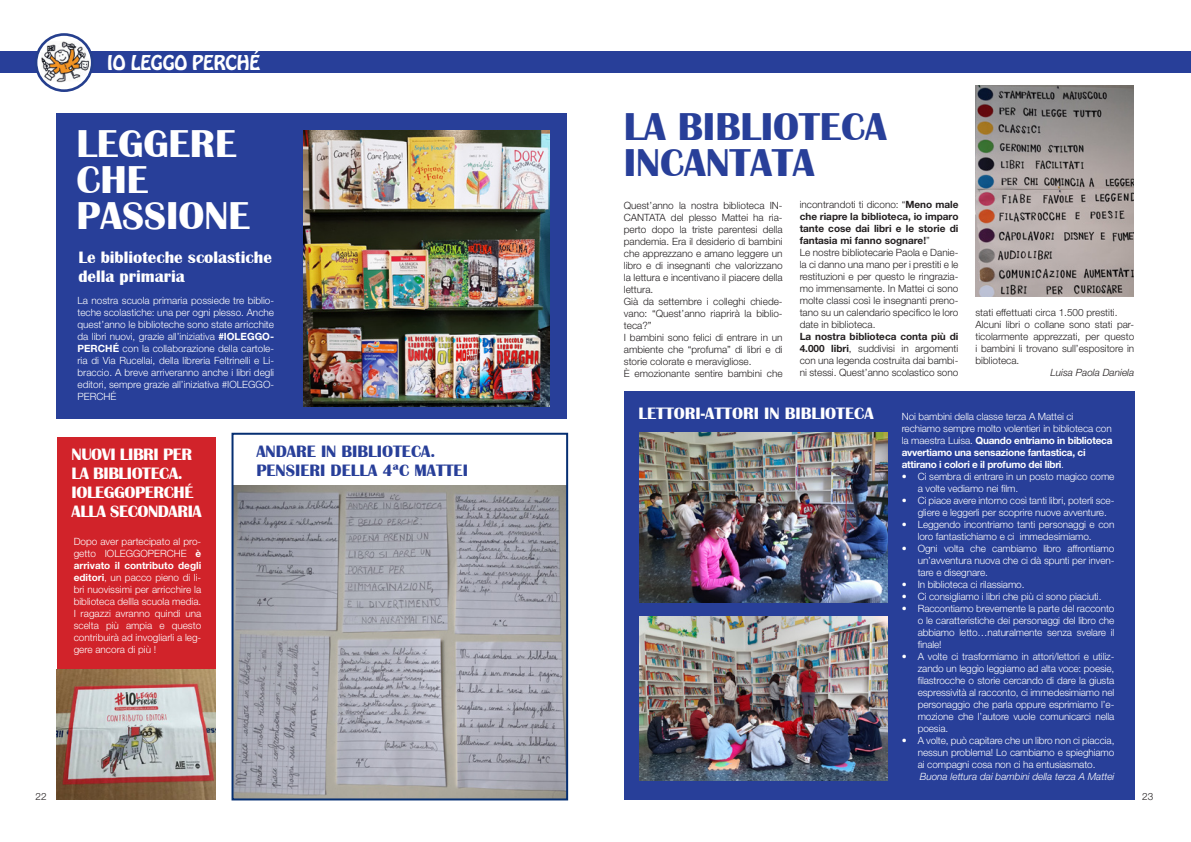
<style>
.page{position:relative;width:1191px;height:842px;background:#fff}
.page>*{position:absolute;margin:0;border:0;box-sizing:border-box;transform-origin:0 0}
.titoli{font:700 40px "Britannic";color:#283f99}
.titoli-2{font:700 40px/36px "Britannic";color:#fff}
.spumoni{font:18px "Hobo Std";letter-spacing:-.01em;color:#fff}
.sottotitolo{font:700 17px/19px "Britannic";color:#fff}
.sottotitolo-2{font:700 17px/19px "Britannic";letter-spacing:-.025em;color:#fff}
.sottotitolo-3{font:700 17px "Britannic";color:#283f99}
.articoli{font:300 10px/12px "Helvetica Neue LT Std";letter-spacing:-.01em;color:#fff;text-align:justify}
.articoli-2{font:300 10px/12px "Helvetica Neue LT Std";color:#231f20;text-align:justify}
.sottotitolo-4{font:300 10px/12px "Helvetica Neue LT Std";letter-spacing:-.01em;color:#fff}
.articoli-3{font:700 10px/12px "Helvetica Neue LT Std";color:#231f20;text-align:justify}
.firma{font:italic 300 10px "Helvetica Neue LT Std";color:#fff}
.firma-2{font:italic 300 10px "Helvetica Neue LT Std";color:#231f20}
.s1{font-weight:700}
.s2{font-weight:300}
</style>
<div class="page">
<div style="left:57px;top:437px;width:158px;height:362px;background:#d1232a"></div>
<div style="left:624px;top:391px;width:510px;height:408px;background:#283f99"></div>
<div style="left:57px;top:113px;width:510px;height:306px;background:#283f99"></div>
<div style="left:0;top:51px;width:1191px;height:22px;background:#283f99"></div>
<svg style="left:36px;top:34px;width:56px;height:57px"></svg>
<img style="left:41px;top:41px;width:50px;height:42px">
<div style="left:35px;top:33px;width:59px;height:59px;border:3px solid #253f8e;border-radius:50%"></div>
<img style="left:975px;top:86px;width:158px;height:210px">
<img style="left:303px;top:130px;width:246px;height:276px">
<img style="left:639px;top:432px;width:248px;height:170px">
<img style="left:639px;top:617px;width:249px;height:163px">
<img style="left:234px;top:486px;width:331px;height:311px">
<img style="left:57px;top:669px;width:158px;height:130px">
<div style="left:231px;top:433px;width:337px;height:367px;border:2px solid #062f72"></div>
<p class="spumoni" style="left:107px;top:50px;width:154px">IO LEGGO PERCHÉ</p>
<p class="titoli-2" style="left:77px;top:126px;width:161px">LEGGERE</p>
<p class="titoli-2" style="left:77px;top:162px;width:175px">CHE<br>PASSIONE</p>
<p class="sottotitolo" style="left:78px;top:248px;width:195px">Le biblioteche scolastiche della primaria</p>
<p class="articoli" style="left:77px;top:294px;width:198px">La nostra scuola primaria possiede tre biblio&shy;teche scolastiche: una per ogni plesso. Anche quest’anno le biblioteche sono state arricchite da libri nuovi, grazie all’iniziativa <span class="s1">#IOLEGGO-PERCHÉ</span> con la collaborazione della cartole&shy;ria di Via Rucellai, della libreria Feltrinelli e Li&shy;braccio. A breve arriveranno anche i libri degli editori, sempre grazie all’iniziativa #IOLEGGO-PERCHÉ</p>
<p class="sottotitolo-2" style="left:72px;top:445px;width:132px">NUOVI LIBRI PER<br>LA BIBLIOTECA.<br>IOLEGGOPERCHÉ<br>ALLA SECONDARIA</p>
<p class="articoli" style="left:74px;top:535px;width:129px">Dopo aver partecipato al pro&shy;getto IOLEGGOPERCHE <span class="s1">è arrivato il contributo degli editori</span>, un pacco pieno di li&shy;bri nuovissimi per arricchire la biblioteca dellla scuola media.<br>I ragazzi avranno quindi una scelta più ampia e questo contribuirà ad invogliarli a leg&shy;gere ancora di più !</p>
<p class="sottotitolo-3" style="left:256px;top:441px;width:180px">ANDARE IN BIBLIOTECA.</p>
<p class="sottotitolo-3" style="left:256px;top:460px;width:213px">PENSIERI DELLA 4ªC MATTEI</p>
<p class="titoli" style="left:624px;top:105px;width:264px">LA BIBLIOTECA</p>
<p class="titoli" style="left:624px;top:141px;width:192px">INCANTATA</p>
<p class="articoli-3" style="left:799px;top:199px;width:160px"><span class="s2">incontrandoti ti dicono: “</span>Meno male che riapre la biblioteca, io imparo tante cose dai libri e le storie di fantasia mi fanno sognare!<span class="s2">”</span></p>
<p class="articoli-2" style="left:799px;top:247px;width:160px">Le nostre bibliotecarie Paola e Danie&shy;la ci danno una mano per i prestiti e le restituzioni e per questo le ringrazia&shy;mo immensamente. In Mattei ci sono molte classi così le insegnanti preno&shy;tano su un calendario specifico le loro date in biblioteca.</p>
<p class="articoli-2" style="left:799px;top:331px;width:160px"><span class="s1">La nostra biblioteca conta più di 4.000 libri</span>, suddivisi in argomenti con una legenda costruita dai bambi&shy;ni stessi. Quest’anno scolastico sono</p>
<p class="sottotitolo-4" style="left:901px;top:410px;width:212px">Noi bambini della classe terza A Mattei ci rechiamo sempre molto volentieri in biblioteca con la maestra Luisa. <span class="s1">Quando entriamo in biblioteca avvertiamo una sensazione fantastica, ci attirano i colori e il profumo dei libri</span>.</p>
<p class="articoli" style="left:917px;top:470px;width:198px;text-indent:-16px">• Ci sembra di entrare in un posto magico come a volte vediamo nei film.</p>
<p class="articoli" style="left:917px;top:494px;width:198px;text-indent:-16px">• Ci piace avere intorno così tanti libri, poterli sce&shy;gliere e leggerli per scoprire nuove avventure.</p>
<p class="articoli" style="left:917px;top:518px;width:198px;text-indent:-16px">• Leggendo incontriamo tanti personaggi e con loro fantastichiamo e ci immedesimiamo.</p>
<p class="articoli" style="left:917px;top:542px;width:198px;text-indent:-16px">• Ogni volta che cambiamo libro affrontiamo un’avventura nuova che ci dà spunti per inven&shy;tare e disegnare.</p>
<p class="articoli" style="left:901px;top:578px;width:124px">• In biblioteca ci rilassiamo.</p>
<p class="articoli" style="left:901px;top:590px;width:201px">• Ci consigliamo i libri che più ci sono piaciuti.</p>
<p class="articoli" style="left:917px;top:602px;width:198px;text-indent:-16px">• Raccontiamo brevemente la parte del racconto o le caratteristiche dei personaggi del libro che abbiamo letto…naturalmente senza svelare il finale!</p>
<p class="articoli" style="left:917px;top:650px;width:198px;text-indent:-16px">• A volte ci trasformiamo in attori/lettori e utiliz&shy;zando un leggìo leggiamo ad alta voce: poesie, filastrocche o storie cercando di dare la giusta espressività al racconto, ci immedesimiamo nel personaggio che parla oppure esprimiamo l’e&shy;mozione che l’autore vuole comunicarci nella poesia.</p>
<p class="articoli" style="left:917px;top:734px;width:198px;text-indent:-16px">• A volte, può capitare che un libro non ci piaccia, nessun problema! Lo cambiamo e spieghiamo ai compagni cosa non ci ha entusiasmato.</p>
<p class="firma" style="left:919px;top:770px;width:196px">Buona lettura dai bambini della terza A Mattei</p>
<p class="articoli-2" style="left:624px;top:200px;width:160px">Quest’anno la nostra biblioteca IN-CANTATA del plesso Mattei ha ria&shy;perto dopo la triste parentesi della pandemia. Era il desiderio di bambini che apprezzano e amano leggere un libro e di insegnanti che valorizzano la lettura e incentivano il piacere della lettura.</p>
<p class="articoli-2" style="left:624px;top:296px;width:160px">Già da settembre i colleghi chiede&shy;vano: “Quest’anno riaprirà la biblio&shy;teca?”</p>
<p class="articoli-2" style="left:624px;top:332px;width:160px">I bambini sono felici di entrare in un ambiente che “profuma” di libri e di storie colorate e meravigliose.</p>
<p class="articoli-2" style="left:624px;top:368px;width:160px">È emozionante sentire bambini che</p>
<p class="articoli-2" style="left:975px;top:306px;width:144px">stati effettuati circa 1.500 prestiti.</p>
<p class="articoli-2" style="left:975px;top:318px;width:160px">Alcuni libri o collane sono stati par&shy;ticolarmente apprezzati, per questo i bambini li trovano sull’espositore in biblioteca.</p>
<p class="firma-2" style="left:1050px;top:367px;width:85px">Luisa Paola Daniela</p>
<p class="sottotitolo" style="left:638px;top:404px;width:236px">LETTORI-ATTORI IN BIBLIOTECA</p>
<p class="articoli-2" style="left:35px;top:790px;width:13px">22</p>
<p class="articoli-2" style="left:1142px;top:790px;width:13px">23</p>
</div>
